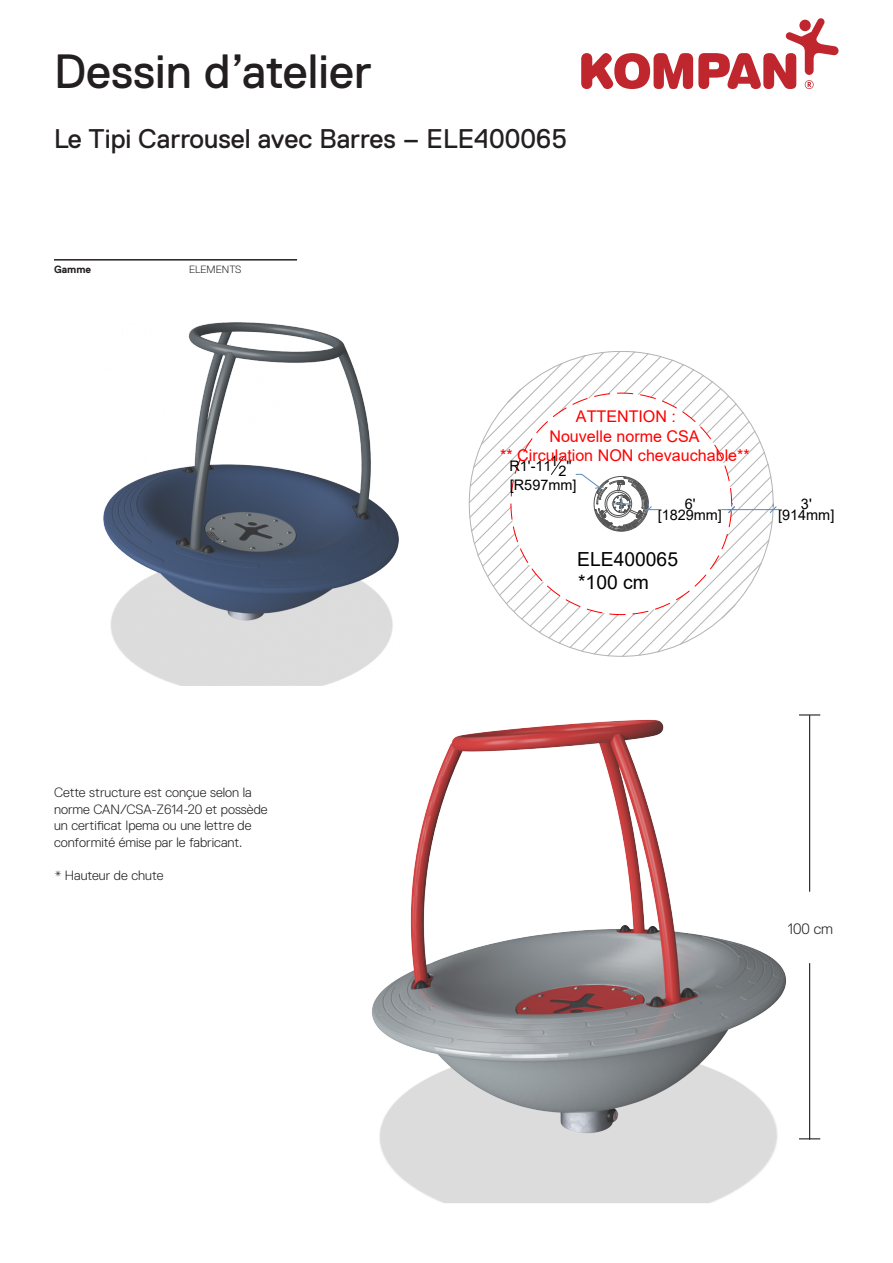
<style>
.page{position:relative;width:893px;height:1263px;background:#fff}
.page>*{position:absolute;margin:0;border:0;box-sizing:border-box;transform-origin:0 0}
.t1{font:48px "Replica Pro";color:#231f20}
.t2{font:27px "Replica Pro";color:#231f20}
.t3{font:19.35px/23.2px "Arial";color:#000}
.t4{font:16.2px/19.5px "Arial";color:#f00;text-align:center}
.t5{font:300 15px "Replica Pro";color:#231f20}
.t6{font:14.55px/10.9px "Arial";color:#000;text-align:center}
.t7{font:300 13.5px/16.5px "Replica Pro";color:#231f20}
.t8{font:300 10.5px "Replica Pro";color:#231f20}
.t9{font:700 10.5px "Replica Pro";color:#231f20}
</style>
<div class="page">
<svg style="left:581px;top:18px;width:258px;height:71px"></svg>
<img style="left:103px;top:322px;width:296px;height:364px">
<img style="left:372px;top:719px;width:414px;height:484px">
<hr style="left:728px;top:509px;width:51px;height:1px;background:#5c8ab8">
<svg style="left:469px;top:351px;width:308px;height:305px"></svg>
<hr style="left:54px;top:259px;width:243px;height:2px;background:#231f20">
<svg style="left:799px;top:714px;width:21px;height:1px"></svg>
<svg style="left:799px;top:1138px;width:21px;height:1px"></svg>
<hr style="left:809px;top:715px;width:1px;height:177px;background:#231f20">
<hr style="left:809px;top:963px;width:1px;height:177px;background:#231f20">
<h1 class="t1" style="left:54px;top:45px;width:319px">Dessin d’atelier</h1>
<p class="t2" style="left:54px;top:124px;width:514px">Le Tipi Carrousel avec Barres – ELE400065</p>
<p class="t9" style="left:54px;top:263px;width:39px">Gamme</p>
<p class="t8" style="left:189px;top:263px;width:54px">ELEMENTS</p>
<p class="t7" style="left:54px;top:784px;width:215px">Cette structure est conçue selon la norme CAN/CSA-Z614-20 et possède un certificat Ipema ou une lettre de conformité émise par le fabricant.</p>
<p class="t7" style="left:54px;top:867px;width:111px">* Hauteur de chute</p>
<p class="t4" style="left:500px;top:406px;width:251px">ATTENTION :<br>Nouvelle norme CSA<br>** Circulation NON chevauchable**</p>
<p class="t6" style="left:509px;top:460px;width:50px">R1'-111</p>
<p class="t6" style="left:510px;top:460px;width:68px;line-height:16.5px;text-align:left;text-indent:49px">2" [R597mm]</p>
<p class="t6" style="left:658px;top:499px;width:66px">6' [1829mm]</p>
<p class="t6" style="left:778px;top:499px;width:58px">3' [914mm]</p>
<p class="t3" style="left:577px;top:547px;width:102px">ELE400065 *100 cm</p>
<p class="t5" style="left:788px;top:921px;width:47px">100 cm</p>
</div>
